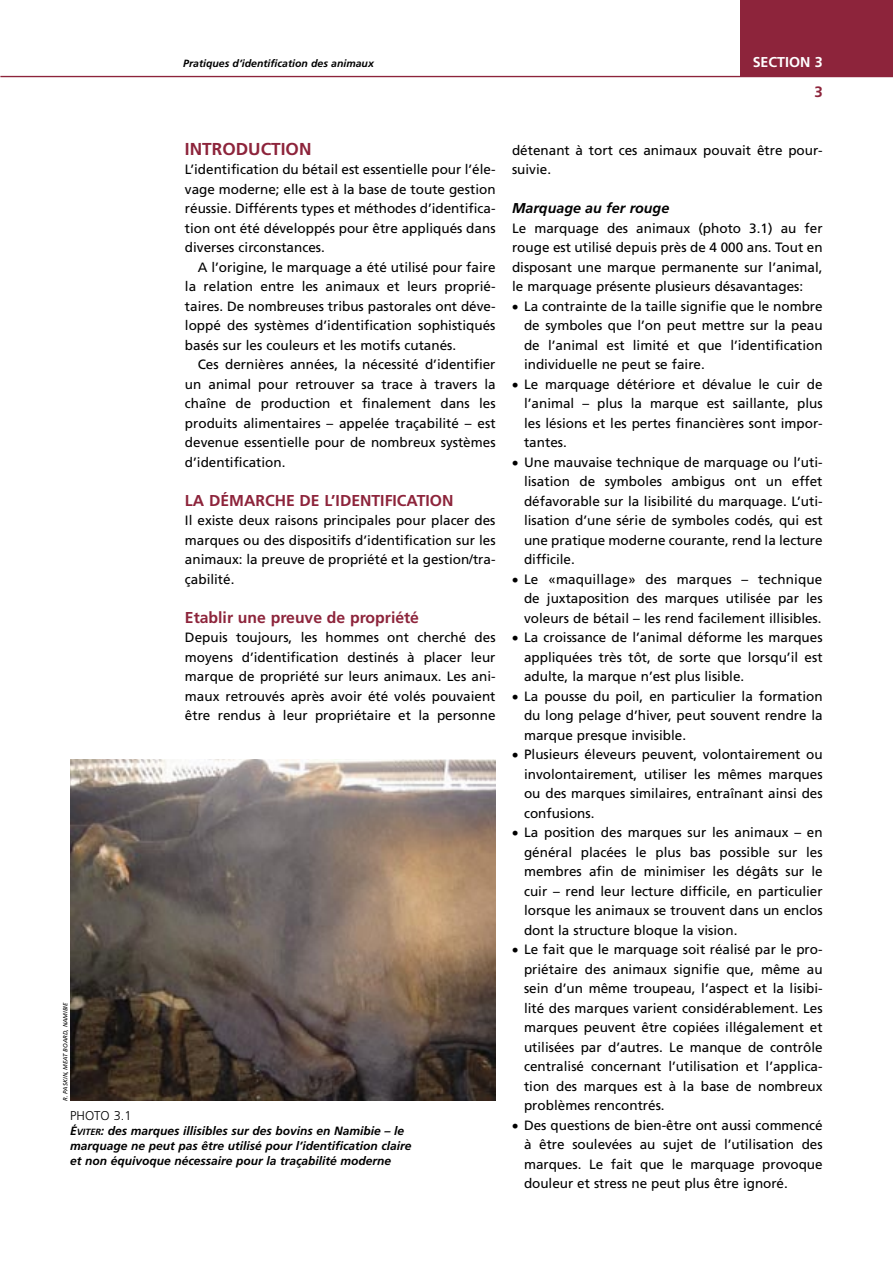
<style>
.page{position:relative;width:893px;height:1263px;background:#fff}
.page>*{position:absolute;margin:0;border:0;box-sizing:border-box;transform-origin:0 0}
.Heading_2{font:700 17.25px "Frutiger LT Std";color:#8d243b}
.Heading_3{font:700 15.75px "Frutiger LT Std";color:#8d243b}
.t1{font:700 15px "Frutiger LT Std";color:#8d243b}
.Heading_4{font:italic 700 14.25px "Frutiger LT Std";color:#000}
.t2{font:700 14.25px "Frutiger LT Std";color:#fff}
.BullettList1{font:13.5px/19.5px "Frutiger LT Std";color:#000;text-align:justify}
.NewPara1{font:13.5px/19.5px "Frutiger LT Std";color:#000;text-align:justify}
.NewPara{font:13.5px/19.5px "Frutiger LT Std";color:#000;text-align:justify}
.t3{font:300 12.75px "Frutiger LT Std";color:#000}
.PhotoTitle{font:italic 700 12px/15px "Frutiger LT Std";color:#000}
.RunningHeadRight{font:italic 700 10.5px "Frutiger LT Std";color:#000}
.PhotoCredit{font:italic 6px "Frutiger LT Std";letter-spacing:-.005em;color:#000}
.s1{font-size:9px}
</style>
<div class="page">
<hr style="left:0;top:76px;width:893px;height:1px;background:#8d243b">
<div style="left:740px;top:0;width:153px;height:77px;background:#8d243b"></div>
<img style="left:70px;top:759px;width:426px;height:342px">
<p class="RunningHeadRight" style="left:183px;top:58px;width:192px">Pratiques d’identification des animaux</p>
<p class="t2" style="left:753px;top:54px;width:72px">SECTION 3</p>
<p class="t1" style="left:814px;top:83px;width:10px">3</p>
<p class="PhotoCredit" style="left:62px;top:1101px;width:100px;rotate:-90deg">R. PASKIN, MEAT BOARD, NAMIBIE</p>
<p class="Heading_2" style="left:185px;top:138px;width:128px">INTRODUCTION</p>
<p class="NewPara1" style="left:185px;top:160px;width:312px">L’identification du bétail est essentielle pour l’éle&shy;vage moderne; elle est à la base de toute gestion réussie. Différents types et méthodes d’identifica&shy;tion ont été développés pour être appliqués dans diverses circonstances.</p>
<p class="NewPara" style="left:185px;top:257px;width:312px;text-indent:13px">A l’origine, le marquage a été utilisé pour faire la relation entre les animaux et leurs proprié&shy;taires. De nombreuses tribus pastorales ont déve&shy;loppé des systèmes d’identification sophistiqués basés sur les couleurs et les motifs cutanés.</p>
<p class="NewPara" style="left:185px;top:355px;width:312px;text-indent:13px">Ces dernières années, la nécessité d’identifier un animal pour retrouver sa trace à travers la chaîne de production et finalement dans les produits alimentaires – appelée traçabilité – est devenue essentielle pour de nombreux systèmes d’identification.</p>
<p class="Heading_3" style="left:185px;top:491px;width:270px">LA DÉMARCHE DE L’IDENTIFICATION</p>
<p class="NewPara1" style="left:185px;top:511px;width:312px">Il existe deux raisons principales pour placer des marques ou des dispositifs d’identification sur les animaux: la preuve de propriété et la gestion/tra&shy;çabilité.</p>
<p class="Heading_3" style="left:185px;top:608px;width:236px">Etablir une preuve de propriété</p>
<p class="NewPara1" style="left:185px;top:628px;width:312px">Depuis toujours, les hommes ont cherché des moyens d’identification destinés à placer leur marque de propriété sur leurs animaux. Les ani&shy;maux retrouvés après avoir été volés pouvaient être rendus à leur propriétaire et la personne</p>
<p class="t3" style="left:70px;top:1108px;width:63px">PHOTO 3.1</p>
<p class="PhotoTitle" style="left:70px;top:1123px;width:343px">É<span class="s1">VITER</span>: des marques illisibles sur des bovins en Namibie – le marquage ne peut pas être utilisé pour l’identification claire et non équivoque nécessaire pour la traçabilité moderne</p>
<p class="NewPara1" style="left:512px;top:140px;width:312px">détenant à tort ces animaux pouvait être pour&shy;suivie.</p>
<p class="Heading_4" style="left:512px;top:200px;width:159px">Marquage au fer rouge</p>
<p class="NewPara1" style="left:512px;top:218px;width:312px">Le marquage des animaux (photo 3.1) au fer rouge est utilisé depuis près de 4 000 ans. Tout en disposant une marque permanente sur l’animal, le marquage présente plusieurs désavantages:</p>
<p class="BullettList1" style="left:524px;top:296px;width:300px;text-indent:-12px">• La contrainte de la taille signifie que le nombre de symboles que l’on peut mettre sur la peau de l’animal est limité et que l’identification individuelle ne peut se faire.</p>
<p class="BullettList1" style="left:524px;top:374px;width:300px;text-indent:-12px">• Le marquage détériore et dévalue le cuir de l’animal – plus la marque est saillante, plus les lésions et les pertes financières sont impor&shy;tantes.</p>
<p class="BullettList1" style="left:524px;top:452px;width:300px;text-indent:-12px">• Une mauvaise technique de marquage ou l’uti&shy;lisation de symboles ambigus ont un effet défavorable sur la lisibilité du marquage. L’uti&shy;lisation d’une série de symboles codés, qui est une pratique moderne courante, rend la lecture difficile.</p>
<p class="BullettList1" style="left:524px;top:569px;width:300px;text-indent:-12px">• Le «maquillage» des marques – technique de juxtaposition des marques utilisée par les voleurs de bétail – les rend facilement illisibles.</p>
<p class="BullettList1" style="left:524px;top:628px;width:300px;text-indent:-12px">• La croissance de l’animal déforme les marques appliquées très tôt, de sorte que lorsqu’il est adulte, la marque n’est plus lisible.</p>
<p class="BullettList1" style="left:524px;top:686px;width:300px;text-indent:-12px">• La pousse du poil, en particulier la formation du long pelage d’hiver, peut souvent rendre la marque presque invisible.</p>
<p class="BullettList1" style="left:524px;top:745px;width:300px;text-indent:-12px">• Plusieurs éleveurs peuvent, volontairement ou involontairement, utiliser les mêmes marques ou des marques similaires, entraînant ainsi des confusions.</p>
<p class="BullettList1" style="left:524px;top:823px;width:300px;text-indent:-12px">• La position des marques sur les animaux – en général placées le plus bas possible sur les membres afin de minimiser les dégâts sur le cuir – rend leur lecture difficile, en particulier lorsque les animaux se trouvent dans un enclos dont la structure bloque la vision.</p>
<p class="BullettList1" style="left:524px;top:940px;width:300px;text-indent:-12px">• Le fait que le marquage soit réalisé par le pro&shy;priétaire des animaux signifie que, même au sein d’un même troupeau, l’aspect et la lisibi&shy;lité des marques varient considérablement. Les marques peuvent être copiées illégalement et utilisées par d’autres. Le manque de contrôle centralisé concernant l’utilisation et l’applica&shy;tion des marques est à la base de nombreux problèmes rencontrés.</p>
<p class="BullettList1" style="left:524px;top:1115px;width:300px;text-indent:-12px">• Des questions de bien-être ont aussi commencé à être soulevées au sujet de l’utilisation des marques. Le fait que le marquage provoque douleur et stress ne peut plus être ignoré.</p>
</div>
